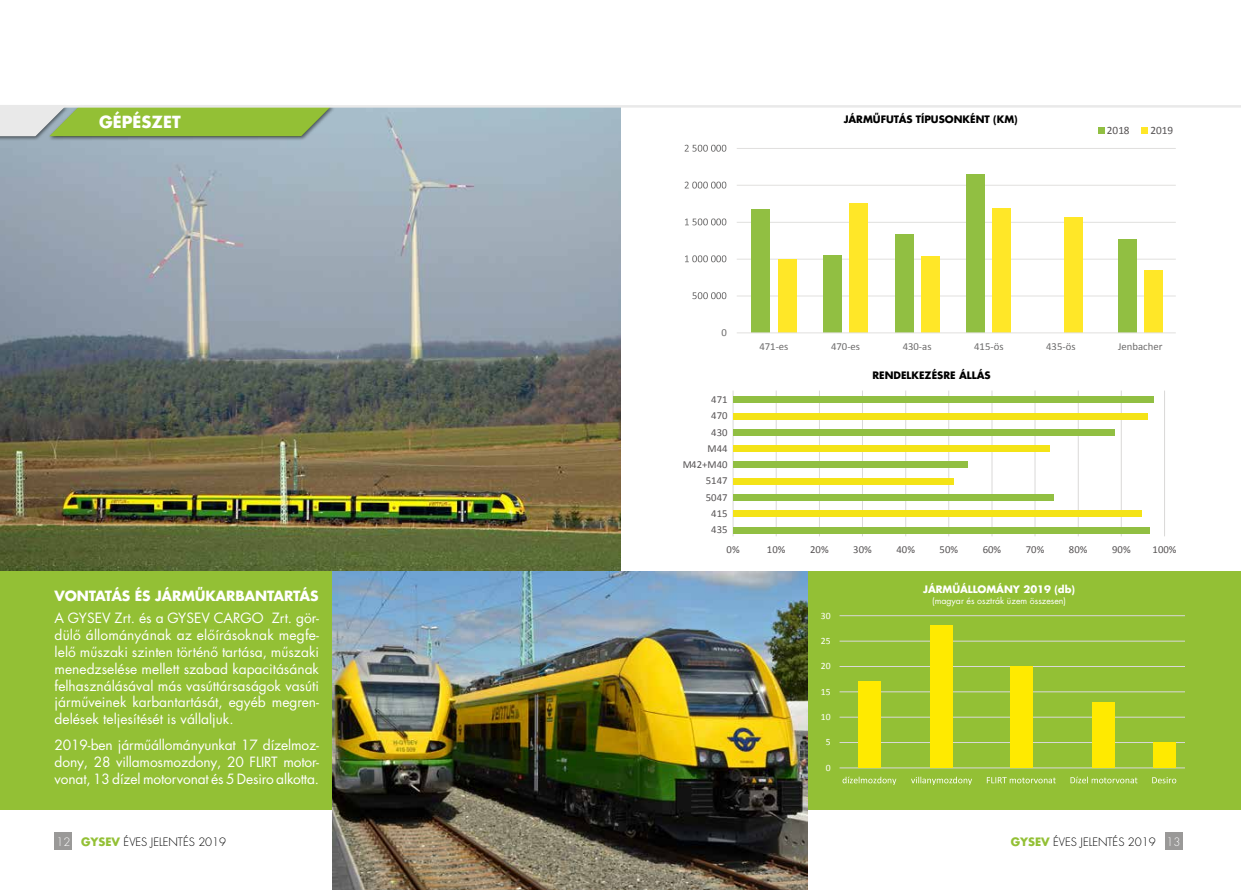
<style>
.page{position:relative;width:1241px;height:890px;background:#fff}
.page>*{position:absolute;margin:0;border:0;box-sizing:border-box;transform-origin:0 0}
.t1{font:700 16.25px "Futura LT Pro";color:#fff}
.t2{font:13.75px/16.9px "Futura LT Pro";letter-spacing:-.005em;color:#fff;text-align:justify}
.t3{font:700 13.75px "Futura LT Pro";letter-spacing:-.01em;color:#fff}
.t4{font:11.75px "Calibri";color:#000}
.t5{font:300 11.25px "Futura LT Pro";color:#000}
.t6{font:11.25px "Calibri";letter-spacing:.005em;color:#565354}
.t7{font:10.75px/16.2px "Calibri";letter-spacing:.005em;color:#565354;text-align:right}
.t8{font:10.75px "Calibri";color:#6c6b6b}
.t9{font:700 10px "Futura LT Pro";color:#000}
.t10{font:700 10px "Futura LT Pro";color:#fff}
.t11{font:9.62px "Calibri";letter-spacing:.005em;color:#fff}
.t12{font:8.75px "Futura LT Pro";color:#fff}
.s1{color:#fff}
.s2{font-weight:700;color:#93c035}
</style>
<div class="page">
<div style="left:55px;top:832px;width:17px;height:18px;background:#9a9998"></div>
<div style="left:1164px;top:832px;width:18px;height:18px;background:#9a9998"></div>
<img style="left:0;top:108px;width:620px;height:463px">
<div style="left:0;top:571px;width:1240px;height:239px;background:#93c035"></div>
<hr style="left:736px;top:295px;width:439px;height:1px;background:#e1e0de">
<hr style="left:736px;top:259px;width:439px;height:1px;background:#e1e0de">
<hr style="left:736px;top:222px;width:439px;height:1px;background:#e1e0de">
<hr style="left:736px;top:185px;width:439px;height:1px;background:#e1e0de">
<hr style="left:736px;top:148px;width:439px;height:1px;background:#e1e0de">
<div style="left:751px;top:209px;width:19px;height:124px;background:#91bf42"></div>
<div style="left:777px;top:259px;width:19px;height:74px;background:#ffe728"></div>
<div style="left:823px;top:255px;width:18px;height:78px;background:#91bf42"></div>
<div style="left:849px;top:203px;width:19px;height:130px;background:#ffe728"></div>
<div style="left:894px;top:234px;width:19px;height:99px;background:#91bf42"></div>
<div style="left:920px;top:257px;width:19px;height:76px;background:#ffe728"></div>
<div style="left:966px;top:174px;width:18px;height:159px;background:#91bf42"></div>
<div style="left:992px;top:208px;width:19px;height:125px;background:#ffe728"></div>
<div style="left:1064px;top:217px;width:19px;height:116px;background:#ffe728"></div>
<div style="left:1117px;top:239px;width:19px;height:94px;background:#91bf42"></div>
<div style="left:1143px;top:271px;width:19px;height:62px;background:#ffe728"></div>
<hr style="left:736px;top:332px;width:439px;height:1px;background:#e1e0de">
<svg style="left:692px;top:292px;width:34px;height:7px"></svg>
<svg style="left:685px;top:255px;width:41px;height:7px"></svg>
<svg style="left:685px;top:218px;width:41px;height:7px"></svg>
<svg style="left:684px;top:181px;width:42px;height:7px"></svg>
<svg style="left:684px;top:145px;width:42px;height:7px"></svg>
<svg style="left:1098px;top:127px;width:5px;height:6px"></svg>
<svg style="left:1141px;top:127px;width:6px;height:6px"></svg>
<hr style="left:839px;top:742px;width:344px;height:1px;background:#dad9d8">
<hr style="left:839px;top:716px;width:344px;height:1px;background:#dad9d8">
<hr style="left:839px;top:691px;width:344px;height:1px;background:#dad9d8">
<hr style="left:839px;top:666px;width:344px;height:1px;background:#dad9d8">
<hr style="left:839px;top:640px;width:344px;height:1px;background:#dad9d8">
<hr style="left:839px;top:615px;width:344px;height:1px;background:#dad9d8">
<hr style="left:839px;top:767px;width:344px;height:1px;background:#dad9d8">
<svg style="left:842px;top:776px;width:54px;height:8px"></svg>
<svg style="left:911px;top:776px;width:60px;height:8px"></svg>
<div style="left:930px;top:625px;width:22px;height:142px;background:#ffea00"></div>
<div style="left:858px;top:681px;width:22px;height:86px;background:#ffea00"></div>
<svg style="left:986px;top:777px;width:69px;height:6px"></svg>
<div style="left:1009px;top:666px;width:22px;height:101px;background:#ffea00"></div>
<svg style="left:1070px;top:776px;width:67px;height:7px"></svg>
<div style="left:1092px;top:701px;width:22px;height:66px;background:#ffea00"></div>
<svg style="left:1152px;top:777px;width:23px;height:6px"></svg>
<div style="left:1152px;top:742px;width:22px;height:25px;background:#ffea00"></div>
<hr style="left:775px;top:390px;width:1px;height:146px;background:#dad9d8">
<hr style="left:818px;top:390px;width:1px;height:146px;background:#dad9d8">
<hr style="left:861px;top:390px;width:1px;height:146px;background:#dad9d8">
<hr style="left:905px;top:390px;width:1px;height:146px;background:#dad9d8">
<hr style="left:948px;top:390px;width:1px;height:146px;background:#dad9d8">
<hr style="left:991px;top:390px;width:1px;height:146px;background:#dad9d8">
<hr style="left:1034px;top:390px;width:1px;height:146px;background:#dad9d8">
<hr style="left:1077px;top:390px;width:1px;height:146px;background:#dad9d8">
<hr style="left:1120px;top:390px;width:1px;height:146px;background:#dad9d8">
<hr style="left:1163px;top:390px;width:1px;height:146px;background:#dad9d8">
<hr style="left:732px;top:390px;width:1px;height:146px;background:#dad9d8">
<div style="left:733px;top:396px;width:420px;height:7px;background:#91bf42"></div>
<div style="left:733px;top:413px;width:414px;height:6px;background:#f4e317"></div>
<div style="left:733px;top:429px;width:381px;height:6px;background:#91bf42"></div>
<div style="left:733px;top:445px;width:316px;height:6px;background:#f4e317"></div>
<div style="left:733px;top:461px;width:234px;height:7px;background:#91bf42"></div>
<div style="left:733px;top:478px;width:220px;height:6px;background:#f4e317"></div>
<div style="left:733px;top:494px;width:320px;height:6px;background:#91bf42"></div>
<div style="left:733px;top:510px;width:408px;height:7px;background:#f4e317"></div>
<div style="left:733px;top:526px;width:416px;height:7px;background:#91bf42"></div>
<div style="left:0;top:105px;width:335px;height:36px;background:#000;opacity:.51"></div>
<svg style="left:0;top:108px;width:331px;height:28px;background:#9fc35a"></svg>
<hr style="left:0;top:105px;width:1240px;height:3px;background:#e9e9e9">
<img style="left:333px;top:571px;width:474px;height:318px">
<p class="t1" style="left:99px;top:110px;width:83px">GÉPÉSZET</p>
<p class="t3" style="left:55px;top:585px;width:265px">VONTATÁS ÉS JÁRMŰKARBANTARTÁS</p>
<p class="t2" style="left:55px;top:609px;width:266px">A GYSEV Zrt. és a GYSEV CARGO Zrt. gör&shy;dülő állományának az előírásoknak megfe&shy;lelő műszaki szinten történő tartása, műszaki menedzselése mellett szabad kapacitásának felhasználásával más vasúttársaságok vasúti járműveinek karbantartását, egyéb megren&shy;delések teljesítését is vállaljuk.</p>
<p class="t2" style="left:55px;top:736px;width:266px">2019-ben járműállományunkat 17 dízelmoz&shy;dony, 28 villamosmozdony, 20 FLIRT motor&shy;vonat, 13 dízel motorvonat és 5 Desiro alkotta.</p>
<p class="t9" style="left:843px;top:112px;width:175px">JÁRMŰFUTÁS TÍPUSONKÉNT (KM)</p>
<p class="t6" style="left:1106px;top:123px;width:24px">2018</p>
<p class="t6" style="left:1150px;top:123px;width:24px">2019</p>
<p class="t8" style="left:721px;top:326px;width:7px">0</p>
<p class="t7" style="left:682px;top:391px;width:47px">471<br>470<br>430<br>M44<br>M42+M40<br>5147<br>5047<br>415<br>435</p>
<p class="t8" style="left:759px;top:339px;width:31px">471-es</p>
<p class="t8" style="left:831px;top:339px;width:31px">470-es</p>
<p class="t8" style="left:902px;top:339px;width:30px">430-as</p>
<p class="t8" style="left:974px;top:339px;width:31px">415-ös</p>
<p class="t8" style="left:1045px;top:339px;width:31px">435-ös</p>
<p class="t8" style="left:1117px;top:339px;width:46px">Jenbacher</p>
<p class="t9" style="left:872px;top:367px;width:120px">RENDELKEZÉSRE ÁLLÁS</p>
<p class="t7" style="left:726px;top:541px;width:15px">0%</p>
<p class="t7" style="left:766px;top:541px;width:20px">10%</p>
<p class="t7" style="left:810px;top:541px;width:20px">20%</p>
<p class="t7" style="left:853px;top:541px;width:20px">30%</p>
<p class="t7" style="left:896px;top:541px;width:20px">40%</p>
<p class="t7" style="left:939px;top:541px;width:20px">50%</p>
<p class="t7" style="left:982px;top:541px;width:20px">60%</p>
<p class="t7" style="left:1025px;top:541px;width:20px">70%</p>
<p class="t7" style="left:1068px;top:541px;width:20px">80%</p>
<p class="t7" style="left:1111px;top:541px;width:20px">90%</p>
<p class="t7" style="left:1152px;top:541px;width:25px">100%</p>
<p class="t4" style="left:942px;top:542px;width:13px">20</p>
<p class="t11" style="left:820px;top:609px;width:11px">30</p>
<p class="t11" style="left:820px;top:634px;width:11px">25</p>
<p class="t11" style="left:820px;top:660px;width:11px">20</p>
<p class="t11" style="left:820px;top:685px;width:11px">15</p>
<p class="t11" style="left:820px;top:710px;width:11px">10</p>
<p class="t11" style="left:825px;top:736px;width:6px">5</p>
<p class="t11" style="left:825px;top:761px;width:6px">0</p>
<p class="t10" style="left:923px;top:581px;width:153px">JÁRMŰÁLLOMÁNY 2019 (db)</p>
<p class="t12" style="left:932px;top:594px;width:135px">(magyar és osztrák üzem összesen)</p>
<p class="t5" style="left:56px;top:834px;width:171px"><span class="s1">12</span> <span class="s2">GYSEV</span> ÉVES JELENTÉS 2019</p>
<p class="t5" style="left:1010px;top:834px;width:171px"><span class="s2">GYSEV</span> ÉVES JELENTÉS 2019 <span class="s1">13</span></p>
</div>
